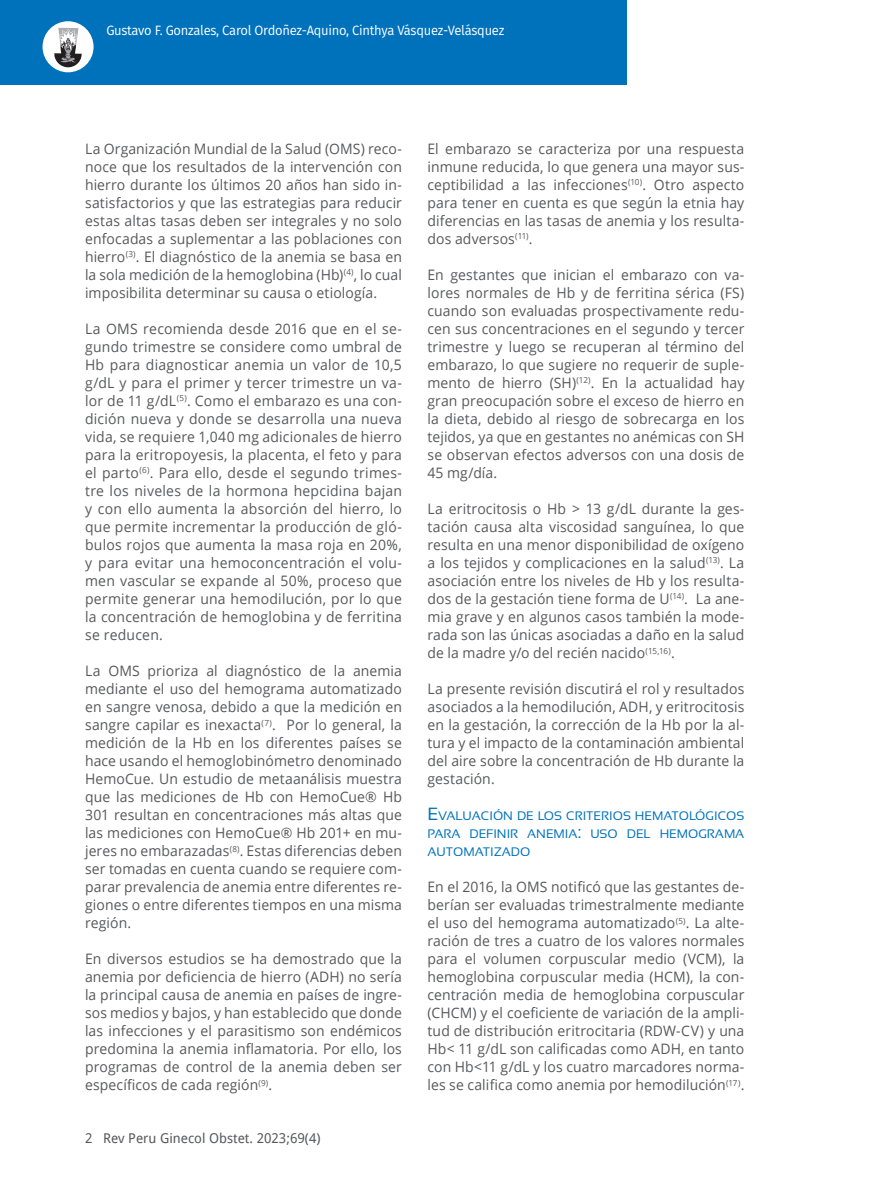
<style>
.page{position:relative;width:872px;height:1191px;background:#fff}
.page>*{position:absolute;margin:0;border:0;box-sizing:border-box;transform-origin:0 0}
.t1{font:14.4px/18px "Open Sans";letter-spacing:.01em;color:#57585a;text-align:justify}
.t2{font:13.5px "Fira Sans";letter-spacing:-.02em;color:#fff;scale:.96 1}
.t3{font:13.5px "Droid Sans";color:#57585a}
.t4{font:12.3px/18px "Sansation";color:#0072bc;text-align:justify}
.s1{font-size:17.7px}
</style>
<div class="page">
<div style="left:0;top:0;width:626px;height:85px;background:#0072bc"></div>
<div style="left:43px;top:21px;width:51px;height:51px;background:#fff;border-radius:50%"></div>
<svg style="left:54px;top:28px;width:28px;height:40px"></svg>
<p class="t2" style="left:106px;top:20px;width:416px">Gustavo F. Gonzales, Carol Ordoñez-Aquino, Cinthya Vásquez-Velásquez</p>
<p class="t1" style="left:85px;top:139px;width:318px">La Organización Mundial de la Salud (OMS) reco&shy;noce que los resultados de la intervención con hierro durante los últimos 20 años han sido in&shy;satisfactorios y que las estrategias para reducir estas altas tasas deben ser integrales y no solo enfocadas a suplementar a las poblaciones con hierro<sup>(3)</sup>. El diagnóstico de la anemia se basa en la sola medición de la hemoglobina (Hb)<sup>(4)</sup>, lo cual imposibilita determinar su causa o etiología.</p>
<p class="t1" style="left:85px;top:319px;width:318px">La OMS recomienda desde 2016 que en el se&shy;gundo trimestre se considere como umbral de Hb para diagnosticar anemia un valor de 10,5 g/dL y para el primer y tercer trimestre un va&shy;lor de 11 g/dL<sup>(5)</sup>. Como el embarazo es una con&shy;dición nueva y donde se desarrolla una nueva vida, se requiere 1,040 mg adicionales de hierro para la eritropoyesis, la placenta, el feto y para el parto<sup>(6)</sup>. Para ello, desde el segundo trimes&shy;tre los niveles de la hormona hepcidina bajan y con ello aumenta la absorción del hierro, lo que permite incrementar la producción de gló&shy;bulos rojos que aumenta la masa roja en 20%, y para evitar una hemoconcentración el volu&shy;men vascular se expande al 50%, proceso que permite generar una hemodilución, por lo que la concentración de hemoglobina y de ferritina se reducen.</p>
<p class="t1" style="left:85px;top:661px;width:318px">La OMS prioriza al diagnóstico de la anemia mediante el uso del hemograma automatizado en sangre venosa, debido a que la medición en sangre capilar es inexacta<sup>(7)</sup>. Por lo general, la medición de la Hb en los diferentes países se hace usando el hemoglobinómetro denominado HemoCue. Un estudio de metaanálisis muestra que las mediciones de Hb con HemoCue® Hb 301 resultan en concentraciones más altas que las mediciones con HemoCue® Hb 201+ en mu&shy;jeres no embarazadas<sup>(8)</sup>. Estas diferencias deben ser tomadas en cuenta cuando se requiere com&shy;parar prevalencia de anemia entre diferentes re&shy;giones o entre diferentes tiempos en una misma región.</p>
<p class="t1" style="left:85px;top:949px;width:318px">En diversos estudios se ha demostrado que la anemia por deficiencia de hierro (ADH) no sería la principal causa de anemia en países de ingre&shy;sos medios y bajos, y han establecido que donde las infecciones y el parasitismo son endémicos predomina la anemia inflamatoria. Por ello, los programas de control de la anemia deben ser específicos de cada región<sup>(9)</sup>.</p>
<p class="t3" style="left:85px;top:1128px;width:237px">2 Rev Peru Ginecol Obstet. 2023;69(4)</p>
<p class="t1" style="left:427px;top:139px;width:318px">El embarazo se caracteriza por una respuesta inmune reducida, lo que genera una mayor sus&shy;ceptibilidad a las infecciones<sup>(10)</sup>. Otro aspecto para tener en cuenta es que según la etnia hay diferencias en las tasas de anemia y los resulta&shy;dos adversos<sup>(11)</sup>.</p>
<p class="t1" style="left:427px;top:265px;width:318px">En gestantes que inician el embarazo con va&shy;lores normales de Hb y de ferritina sérica (FS) cuando son evaluadas prospectivamente redu&shy;cen sus concentraciones en el segundo y tercer trimestre y luego se recuperan al término del embarazo, lo que sugiere no requerir de suple&shy;mento de hierro (SH)<sup>(12)</sup>. En la actualidad hay gran preocupación sobre el exceso de hierro en la dieta, debido al riesgo de sobrecarga en los tejidos, ya que en gestantes no anémicas con SH se observan efectos adversos con una dosis de 45 mg/día.</p>
<p class="t1" style="left:427px;top:499px;width:318px">La eritrocitosis o Hb &gt; 13 g/dL durante la ges&shy;tación causa alta viscosidad sanguínea, lo que resulta en una menor disponibilidad de oxígeno a los tejidos y complicaciones en la salud<sup>(13)</sup>. La asociación entre los niveles de Hb y los resulta&shy;dos de la gestación tiene forma de U<sup>(14)</sup>. La ane&shy;mia grave y en algunos casos también la mode&shy;rada son las únicas asociadas a daño en la salud de la madre y/o del recién nacido<sup>(15,16)</sup>.</p>
<p class="t1" style="left:427px;top:679px;width:318px">La presente revisión discutirá el rol y resultados asociados a la hemodilución, ADH, y eritrocitosis en la gestación, la corrección de la Hb por la al&shy;tura y el impacto de la contaminación ambiental del aire sobre la concentración de Hb durante la gestación.</p>
<p class="t4" style="left:427px;top:807px;width:318px"><span class="s1">E</span>VALUACIÓN DE LOS CRITERIOS HEMATOLÓGICOS PARA DEFINIR ANEMIA<span class="s1">:</span> USO DEL HEMOGRAMA AUTOMATIZADO</p>
<p class="t1" style="left:427px;top:877px;width:318px">En el 2016, la OMS notificó que las gestantes de&shy;berían ser evaluadas trimestralmente mediante el uso del hemograma automatizado<sup>(5)</sup>. La alte&shy;ración de tres a cuatro de los valores normales para el volumen corpuscular medio (VCM), la hemoglobina corpuscular media (HCM), la con&shy;centración media de hemoglobina corpuscular (CHCM) y el coeficiente de variación de la ampli&shy;tud de distribución eritrocitaria (RDW-CV) y una Hb&lt; 11 g/dL son calificadas como ADH, en tanto con Hb&lt;11 g/dL y los cuatro marcadores norma&shy;les se califica como anemia por hemodilución<sup>(17)</sup>.</p>
</div>
